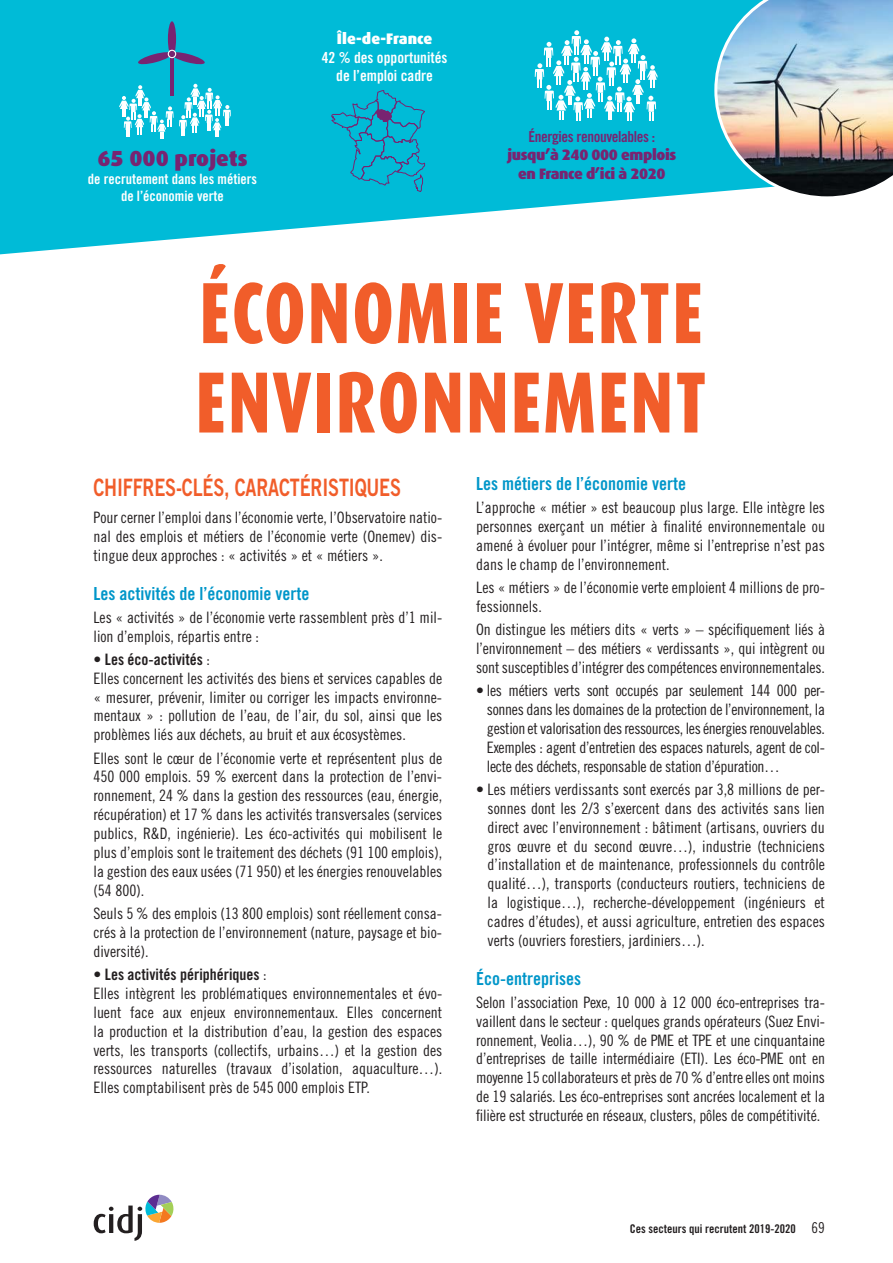
<style>
.page{position:relative;width:893px;height:1263px;background:#fff}
.page>*{position:absolute;margin:0;border:0;box-sizing:border-box;transform-origin:0 0}
.t1{font:800 87px/89.4px "Dax";letter-spacing:.03em;color:#f15d2a;scale:.75 1}
.t2{font:24px "Trade Gothic Bold Two";letter-spacing:-.01em;color:#f15d2a;scale:.75 1}
.t3{font:900 21.9px "Dax";color:#782471}
.t4{font:18px "Trade Gothic Bold Cond Twenty";color:#0096c9}
.t5{font:15.75px/18.9px "Trade Gothic Cond Eighteen";color:#231f20;text-align:justify}
.t6{font:15.75px "Trade Gothic Bold Cond Twenty";color:#231f20}
.t7{font:15.3px/18.3px "Trade Gothic Bold Cond Twenty";color:#fff;text-align:center}
.t8{font:900 15.3px "Dax";color:#fff}
.t9{font:900 15.15px/18.1px "Dax";letter-spacing:-.025em;color:#782471;text-align:center}
.t10{font:15.15px "Trade Gothic Bold Cond Twenty";letter-spacing:-.025em;color:#782471}
.t11{font:14.25px/17.1px "Trade Gothic Bold Cond Twenty";color:#fff;text-align:center}
.t12{font:12px "Trade Gothic Bold Cond Twenty";color:#231f20}
.s1{font-family:"Trade Gothic Cond Eighteen"}
.s2{font-family:"Trade Gothic Cond Eighteen";font-size:15px}
</style>
<div class="page">
<svg style="left:0;top:0;width:713px;height:255px;background:#25c5dc"></svg>
<svg style="left:94px;top:1195px;width:79px;height:46px"></svg>
<img style="left:713px;top:0;width:180px;height:197px">
<svg style="left:535px;top:30px;width:122px;height:91px"></svg>
<svg style="left:119px;top:84px;width:112px;height:55px"></svg>
<hr style="left:170px;top:46px;width:4px;height:49px;background:#782471">
<div style="left:168px;top:21px;width:8px;height:35px;background:#782471;border-radius:50%"></div>
<svg style="left:138px;top:51px;width:67px;height:14px"></svg>
<div style="left:168px;top:50px;width:8px;height:8px;background:#782471;border-radius:50%"></div>
<div style="left:168px;top:50px;width:8px;height:8px;border:1px solid #fff;border-radius:50%"></div>
<svg style="left:330px;top:90px;width:96px;height:103px;background:#0cabcc"></svg>
<h3 class="t3" style="left:97px;top:149px;width:152px">65 000 projets</h3>
<p class="t11" style="left:88px;top:171px;width:171px">de recrutement dans les métiers de l’économie verte</p>
<p class="t8" style="left:337px;top:32px;width:97px">Île-de-France</p>
<p class="t7" style="left:322px;top:49px;width:127px">42 % des opportunités de l’emploi cadre</p>
<p class="t10" style="left:529px;top:131px;width:128px">Énergies renouvelables :</p>
<p class="t9" style="left:507px;top:147px;width:170px">jusqu’à 240 000 emplois en France d’ici à 2020</p>
<h1 class="t1" style="left:195px;top:275px;width:683px">ÉCONOMIE VERTE<br>ENVIRONNEMENT</h1>
<h2 class="t2" style="left:93px;top:478px;width:412px">CHIFFRES-CLÉS, CARACTÉRISTIQUES</h2>
<p class="t5" style="left:93px;top:509px;width:350px">Pour cerner l’emploi dans l’économie verte, l’Observatoire natio&shy;nal des emplois et métiers de l’économie verte (Onemev) dis&shy;tingue deux approches : « activités » et « métiers ».</p>
<p class="t4" style="left:93px;top:587px;width:217px">Les activités de l’économie verte</p>
<p class="t5" style="left:93px;top:609px;width:350px">Les « activités » de l’économie verte rassemblent près d’1 mil&shy;lion d’emplois, répartis entre :</p>
<p class="t6" style="left:93px;top:653px;width:118px"><span class="s1">•</span> Les éco-activités <span class="s1">:</span></p>
<p class="t5" style="left:93px;top:670px;width:350px">Elles concernent les activités des biens et services capables de « mesurer, prévenir, limiter ou corriger les impacts environne&shy;mentaux » : pollution de l’eau, de l’air, du sol, ainsi que les problèmes liés aux déchets, au bruit et aux écosystèmes.</p>
<p class="t5" style="left:93px;top:750px;width:350px">Elles sont le cœur de l’économie verte et représentent plus de 450 000 emplois. 59 % exercent dans la protection de l’envi&shy;ronnement, 24 % dans la gestion des ressources (eau, énergie, récupération) et 17 % dans les activités transversales (services publics, R&amp;D, ingénierie). Les éco-activités qui mobilisent le plus d’emplois sont le traitement des déchets (91 100 emplois), la gestion des eaux usées (71 950) et les énergies renouvelables (54 800).</p>
<p class="t5" style="left:93px;top:905px;width:350px">Seuls 5 % des emplois (13 800 emplois) sont réellement consa&shy;crés à la protection de l’environnement (nature, paysage et bio&shy;diversité).</p>
<p class="t6" style="left:93px;top:969px;width:175px"><span class="s1">•</span> Les activités périphériques <span class="s1">:</span></p>
<p class="t5" style="left:93px;top:985px;width:350px">Elles intègrent les problématiques environnementales et évo&shy;luent face aux enjeux environnementaux. Elles concernent la production et la distribution d’eau, la gestion des espaces verts, les transports (collectifs, urbains…) et la gestion des ressources naturelles (travaux d’isolation, aquaculture…).<br>Elles comptabilisent près de 545 000 emplois ETP.</p>
<p class="t4" style="left:476px;top:477px;width:211px">Les métiers de l’économie verte</p>
<p class="t5" style="left:476px;top:499px;width:350px">L’approche « métier » est beaucoup plus large. Elle intègre les personnes exerçant un métier à finalité environnementale ou amené à évoluer pour l’intégrer, même si l’entreprise n’est pas dans le champ de l’environnement.</p>
<p class="t5" style="left:476px;top:579px;width:350px">Les « métiers » de l’économie verte emploient 4 millions de pro&shy;fessionnels.</p>
<p class="t5" style="left:476px;top:621px;width:350px">On distingue les métiers dits « verts » – spécifiquement liés à l’environnement – des métiers « verdissants », qui intègrent ou sont susceptibles d’intégrer des compétences environnementales.</p>
<p class="t5" style="left:487px;top:682px;width:339px;text-indent:-11px">• les métiers verts sont occupés par seulement 144 000 per&shy;sonnes dans les domaines de la protection de l’environnement, la gestion et valorisation des ressources, les énergies renouvelables.<br>Exemples : agent d’entretien des espaces naturels, agent de col&shy;lecte des déchets, responsable de station d’épuration…</p>
<p class="t5" style="left:488px;top:781px;width:339px;text-indent:-11px">• Les métiers verdissants sont exercés par 3,8 millions de per&shy;sonnes dont les 2/3 s’exercent dans des activités sans lien direct avec l’environnement : bâtiment (artisans, ouvriers du gros œuvre et du second œuvre…), industrie (techniciens d’installation et de maintenance, professionnels du contrôle qualité…), transports (conducteurs routiers, techniciens de la logistique…), recherche-développement (ingénieurs et cadres d’études), et aussi agriculture, entretien des espaces verts (ouvriers forestiers, jardiniers…).</p>
<p class="t4" style="left:476px;top:972px;width:106px">Éco-entreprises</p>
<p class="t5" style="left:476px;top:994px;width:350px">Selon l’association Pexe, 10 000 à 12 000 éco-entreprises tra&shy;vaillent dans le secteur : quelques grands opérateurs (Suez Envi&shy;ronnement, Veolia…), 90 % de PME et TPE et une cinquantaine d’entreprises de taille intermédiaire (ETI). Les éco-PME ont en moyenne 15 collaborateurs et près de 70 % d’entre elles ont moins de 19 salariés. Les éco-entreprises sont ancrées localement et la filière est structurée en réseaux, clusters, pôles de compétitivité.</p>
<p class="t12" style="left:630px;top:1224px;width:197px">Ces secteurs qui recrutent 2019-2020 <span class="s2">69</span></p>
</div>
